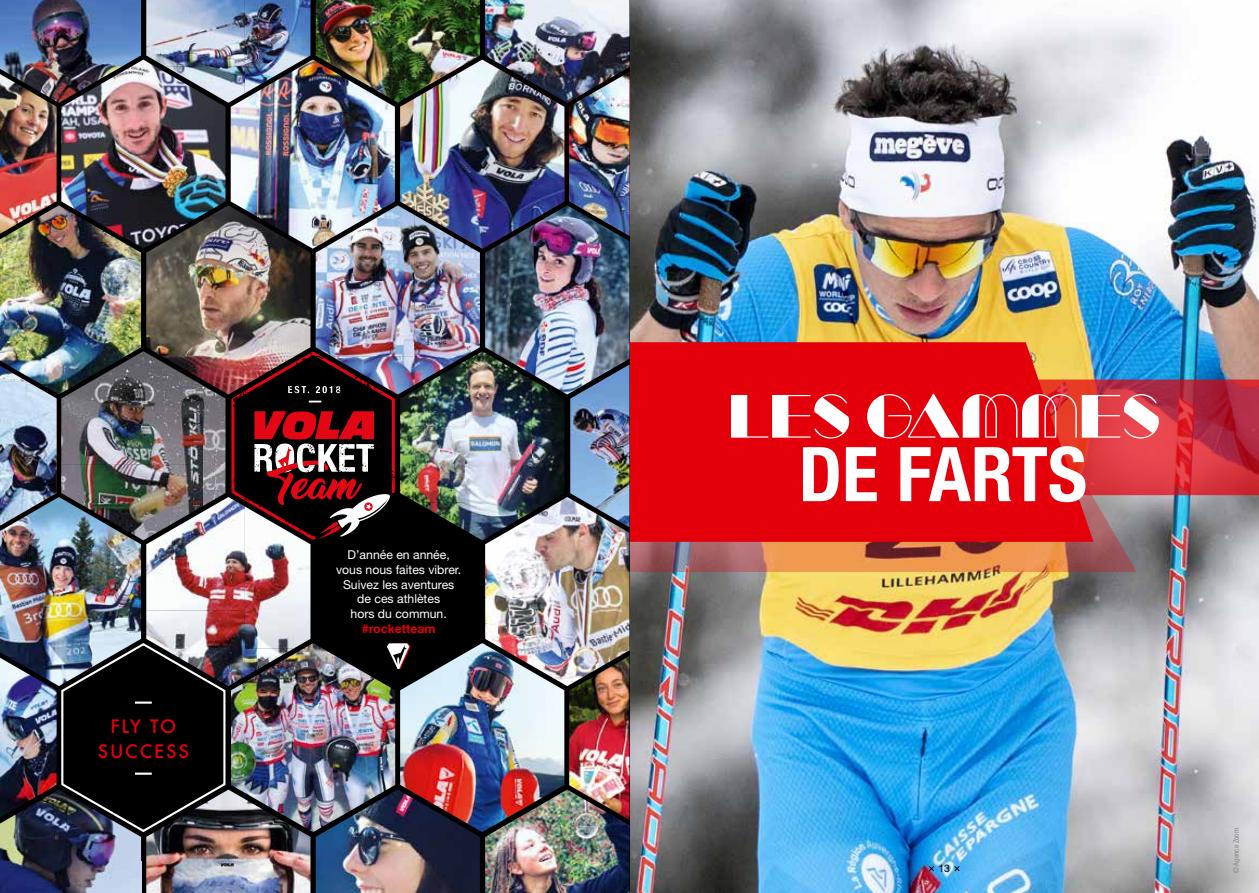
<style>
.page{position:relative;width:1259px;height:893px;background:#fff}
.page>*{position:absolute;margin:0;border:0;box-sizing:border-box;transform-origin:0 0}
.t1{font:58.05px "Manbow Solid";color:#fff}
.t2{font:500 18px/24.3px "Futura";letter-spacing:.1em;color:#e3000b;text-align:center}
.t3{font:12.15px/14.7px "Helvetica Neue LT Std";color:#fff;text-align:center}
.t4{font:700 12.15px "Helvetica Neue LT Std";color:#e3000b}
.t5{font:10.5px "Helvetica Neue LT Std";color:#000}
.t6{font:condensed 7.5px "Helvetica Neue LT Std";color:#868786}
</style>
<div class="page">
<img style="left:630px;top:0;width:629px;height:893px">
<svg style="left:928px;top:866px;width:6px;height:5px"></svg>
<svg style="left:954px;top:866px;width:6px;height:5px"></svg>
<svg style="left:629px;top:342px;width:464px;height:114px;background:#df1916"></svg>
<svg style="left:629px;top:456px;width:507px;height:116px;background:#d03730"></svg>
<svg style="left:661px;top:379px;width:598px;height:116px;background:#db141f"></svg>
<svg style="left:803px;top:446px;width:282px;height:56px"></svg>
<div style="left:0;top:0;width:629px;height:893px;background:#000"></div>
<svg style="left:231px;top:352px;width:164px;height:188px"></svg>
<img style="left:400px;top:643px;width:164px;height:189px">
<img style="left:400px;top:385px;width:66px;height:117px">
<img style="left:466px;top:351px;width:65px;height:151px">
<img style="left:531px;top:394px;width:33px;height:103px">
<img style="left:416px;top:502px;width:69px;height:38px">
<img style="left:570px;top:394px;width:59px;height:103px">
<img style="left:569px;top:686px;width:60px;height:104px">
<img style="left:316px;top:205px;width:98px;height:152px">
<img style="left:414px;top:249px;width:66px;height:136px">
<img style="left:332px;top:357px;width:82px;height:37px">
<img style="left:316px;top:790px;width:164px;height:103px">
<img style="left:0;top:790px;width:67px;height:71px">
<img style="left:67px;top:833px;width:74px;height:28px">
<img style="left:0;top:861px;width:141px;height:32px">
<img style="left:316px;top:0;width:164px;height:103px">
<img style="left:485px;top:249px;width:144px;height:145px">
<img style="left:485px;top:790px;width:144px;height:103px">
<img style="left:485px;top:0;width:144px;height:60px">
<img style="left:400px;top:60px;width:229px;height:189px">
<img style="left:569px;top:72px;width:60px;height:164px">
<img style="left:485px;top:497px;width:144px;height:189px">
<img style="left:61px;top:60px;width:164px;height:189px">
<img style="left:61px;top:351px;width:132px;height:189px">
<img style="left:193px;top:394px;width:32px;height:103px">
<img style="left:0;top:394px;width:57px;height:103px">
<img style="left:0;top:103px;width:57px;height:102px">
<img style="left:0;top:686px;width:57px;height:131px">
<img style="left:0;top:205px;width:141px;height:189px">
<img style="left:0;top:0;width:141px;height:103px">
<img style="left:0;top:497px;width:141px;height:189px">
<img style="left:231px;top:60px;width:164px;height:189px">
<img style="left:231px;top:643px;width:164px;height:189px">
<img style="left:146px;top:205px;width:164px;height:189px">
<img style="left:146px;top:790px;width:164px;height:103px">
<img style="left:146px;top:0;width:99px;height:67px">
<img style="left:245px;top:0;width:65px;height:93px">
<img style="left:166px;top:67px;width:79px;height:36px">
<img style="left:146px;top:497px;width:99px;height:189px">
<img style="left:245px;top:506px;width:65px;height:142px">
<img style="left:245px;top:648px;width:49px;height:29px">
<svg style="left:387px;top:643px;width:23px;height:26px"></svg>
<svg style="left:60px;top:642px;width:167px;height:191px"></svg>
<h2 class="t2" style="left:98px;top:714px;width:92px">FLY TO<br>SUCCESS</h2>
<p class="t3" style="left:336px;top:547px;width:127px">D’année en année, vous nous faites vibrer.<br>Suivez les aventures de ces athlètes<br>hors du commun.</p>
<p class="t4" style="left:362px;top:621px;width:75px">#rocketteam</p>
<h1 class="t1" style="left:728px;top:382px;width:433px">LES GAMMES</h1>
<p class="t5" style="left:938px;top:862px;width:13px">13</p>
<p class="t6" style="left:1231px;top:873px;width:47px;rotate:-90deg">© Agence Zoom</p>
</div>
